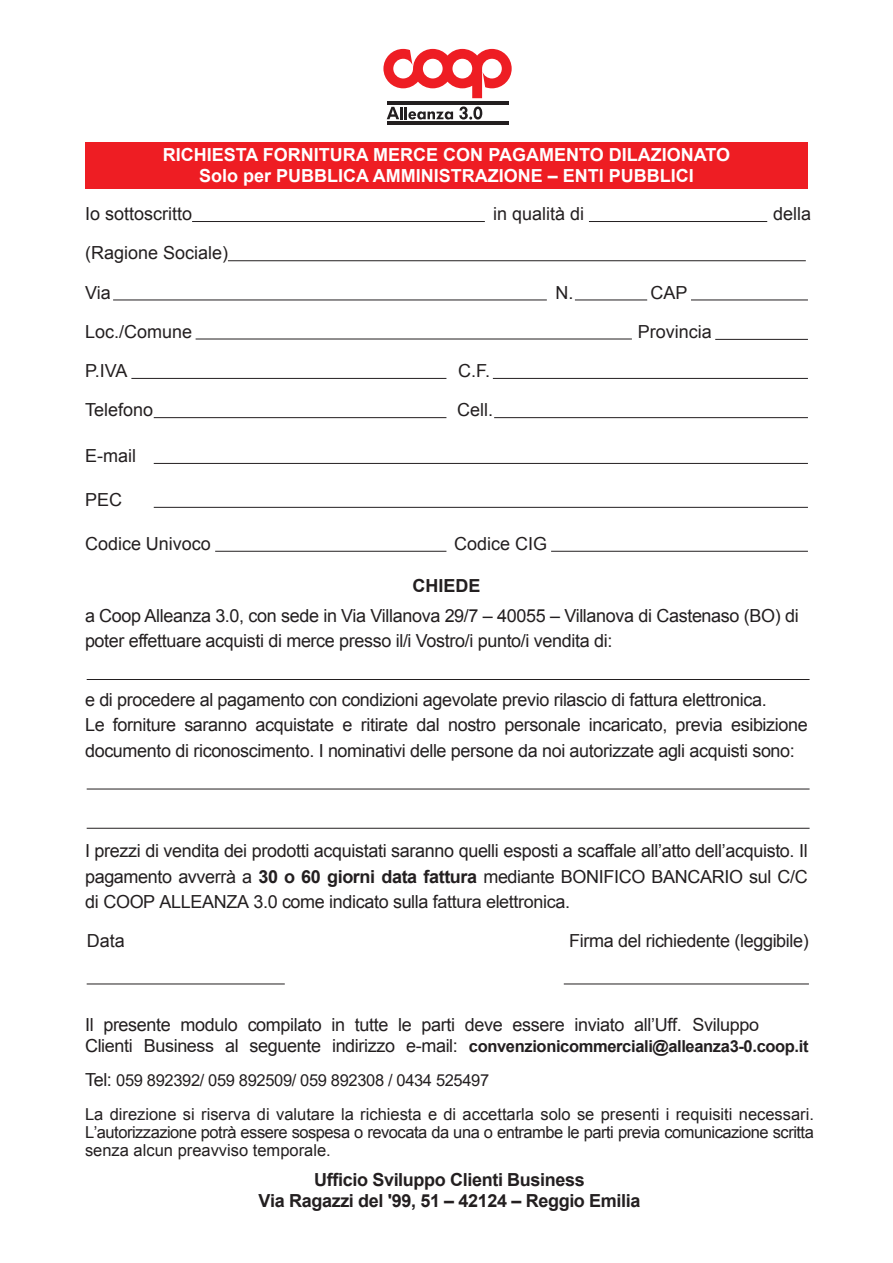
<style>
.page{position:relative;width:893px;height:1263px;background:#fff}
.page>*{position:absolute;margin:0;border:0;box-sizing:border-box;transform-origin:0 0}
.t1{font:18px/25.5px "Arial";letter-spacing:-.02em;color:#231f20}
.t2{font:18px "Arial";color:#231f20}
.t3{font:700 18px/21.6px "Arial";color:#fff;text-align:center}
.t4{font:700 18px/21px "Arial";letter-spacing:-.02em;color:#231f20;text-align:center}
.t5{font:16.5px/34px "Arial";color:#231f20}
.t6{font:16.5px/18px "Arial";letter-spacing:-.02em;color:#231f20}
.s1{font-weight:700}
.s2{font-size:18px}
</style>
<div class="page">
<div style="left:85px;top:142px;width:723px;height:47px;background:#ee1d23"></div>
<svg style="left:383px;top:49px;width:129px;height:49px"></svg>
<hr style="left:387px;top:121px;width:121px;height:4px;background:#231f20">
<hr style="left:387px;top:102px;width:121px;height:3px;background:#231f20">
<svg style="left:387px;top:107px;width:66px;height:13px"></svg>
<svg style="left:459px;top:106px;width:23px;height:14px"></svg>
<hr style="left:192px;top:221px;width:293px;height:1px;background:#231f20">
<hr style="left:589px;top:221px;width:178px;height:1px;background:#231f20">
<hr style="left:228px;top:260px;width:578px;height:1px;background:#231f20">
<hr style="left:87px;top:789px;width:723px;height:1px;background:#231f20">
<hr style="left:87px;top:679px;width:723px;height:1px;background:#231f20">
<hr style="left:87px;top:828px;width:723px;height:1px;background:#231f20">
<hr style="left:87px;top:984px;width:198px;height:1px;background:#231f20">
<hr style="left:564px;top:984px;width:245px;height:1px;background:#231f20">
<hr style="left:154px;top:417px;width:292px;height:1px;background:#231f20">
<hr style="left:494px;top:417px;width:314px;height:1px;background:#231f20">
<hr style="left:215px;top:551px;width:231px;height:1px;background:#231f20">
<hr style="left:551px;top:551px;width:257px;height:1px;background:#231f20">
<hr style="left:154px;top:463px;width:654px;height:1px;background:#231f20">
<hr style="left:154px;top:507px;width:654px;height:1px;background:#231f20">
<hr style="left:131px;top:378px;width:315px;height:1px;background:#231f20">
<hr style="left:493px;top:378px;width:315px;height:1px;background:#231f20">
<hr style="left:113px;top:300px;width:434px;height:1px;background:#231f20">
<hr style="left:575px;top:300px;width:72px;height:1px;background:#231f20">
<hr style="left:691px;top:300px;width:117px;height:1px;background:#231f20">
<hr style="left:196px;top:339px;width:436px;height:1px;background:#231f20">
<hr style="left:715px;top:339px;width:93px;height:1px;background:#231f20">
<p class="t3" style="left:163px;top:144px;width:568px">RICHIESTA FORNITURA MERCE CON PAGAMENTO DILAZIONATO<br>Solo per PUBBLICA AMMINISTRAZIONE – ENTI PUBBLICI</p>
<p class="t2" style="left:85px;top:202px;width:109px">Io sottoscritto</p>
<p class="t2" style="left:493px;top:202px;width:93px">in qualità di</p>
<p class="t1" style="left:773px;top:201px;width:40px">della</p>
<p class="t2" style="left:85px;top:241px;width:145px">(Ragione Sociale)</p>
<p class="t1" style="left:85px;top:280px;width:27px">Via</p>
<p class="t1" style="left:555px;top:280px;width:19px">N.</p>
<p class="t1" style="left:651px;top:280px;width:39px">CAP</p>
<p class="t2" style="left:85px;top:320px;width:109px">Loc./Comune</p>
<p class="t2" style="left:638px;top:320px;width:76px">Provincia</p>
<p class="t1" style="left:85px;top:358px;width:44px">P.IVA</p>
<p class="t1" style="left:458px;top:358px;width:34px">C.F.</p>
<p class="t2" style="left:85px;top:398px;width:70px">Telefono</p>
<p class="t1" style="left:457px;top:397px;width:37px">Cell.</p>
<p class="t1" style="left:85px;top:443px;width:52px">E-mail</p>
<p class="t1" style="left:85px;top:487px;width:39px">PEC</p>
<p class="t2" style="left:85px;top:531px;width:127px">Codice Univoco</p>
<p class="t2" style="left:454px;top:531px;width:95px">Codice CIG</p>
<p class="t4" style="left:412px;top:575px;width:70px">CHIEDE</p>
<p class="t1" style="left:85px;top:603px;width:715px">a Coop Alleanza 3.0, con sede in Via Villanova 29/7 – 40055 – Villanova di Castenaso (BO) di poter effettuare acquisti di merce presso il/i Vostro/i punto/i vendita di:</p>
<p class="t1" style="left:85px;top:687px;width:724px">e di procedere al pagamento con condizioni agevolate previo rilascio di fattura elettronica.<br>Le forniture saranno acquistate e ritirate dal nostro personale incaricato, previa esibizione documento di riconoscimento. I nominativi delle persone da noi autorizzate agli acquisti sono:</p>
<p class="t1" style="left:85px;top:838px;width:724px;text-align:justify">I prezzi di vendita dei prodotti acquistati saranno quelli esposti a scaffale all’atto dell’acquisto. Il pagamento avverrà a <span class="s1">30 o 60 giorni data fattura</span> mediante BONIFICO BANCARIO sul C/C di COOP ALLEANZA 3.0 come indicato sulla fattura elettronica.</p>
<p class="t1" style="left:87px;top:928px;width:40px">Data</p>
<p class="t1" style="left:569px;top:928px;width:241px">Firma del richiedente (leggibile)</p>
<p class="t1" style="left:85px;top:1012px;width:675px">Il presente modulo compilato in tutte le parti deve essere inviato all’Uff. Sviluppo</p>
<p class="t5" style="left:85px;top:1028px;width:730px"><span class="s2">Clienti Business al seguente indirizzo e-mail:</span> <span class="s1">convenzionicommerciali@alleanza3-0.coop.it<br></span><span class="s2">Tel:</span> 059 892392/ 059 892509/ 059 892308 / 0434 525497<br>La direzione si riserva di valutare la richiesta e di accettarla solo se presenti i requisiti necessari.</p>
<p class="t6" style="left:85px;top:1123px;width:730px">L’autorizzazione potrà essere sospesa o revocata da una o entrambe le parti previa comunicazione scritta senza alcun preavviso temporale.</p>
<p class="t4" style="left:259px;top:1169px;width:383px">Ufficio Sviluppo Clienti Business<br>Via Ragazzi del '99, 51 – 42124 – Reggio Emilia</p>
</div>
